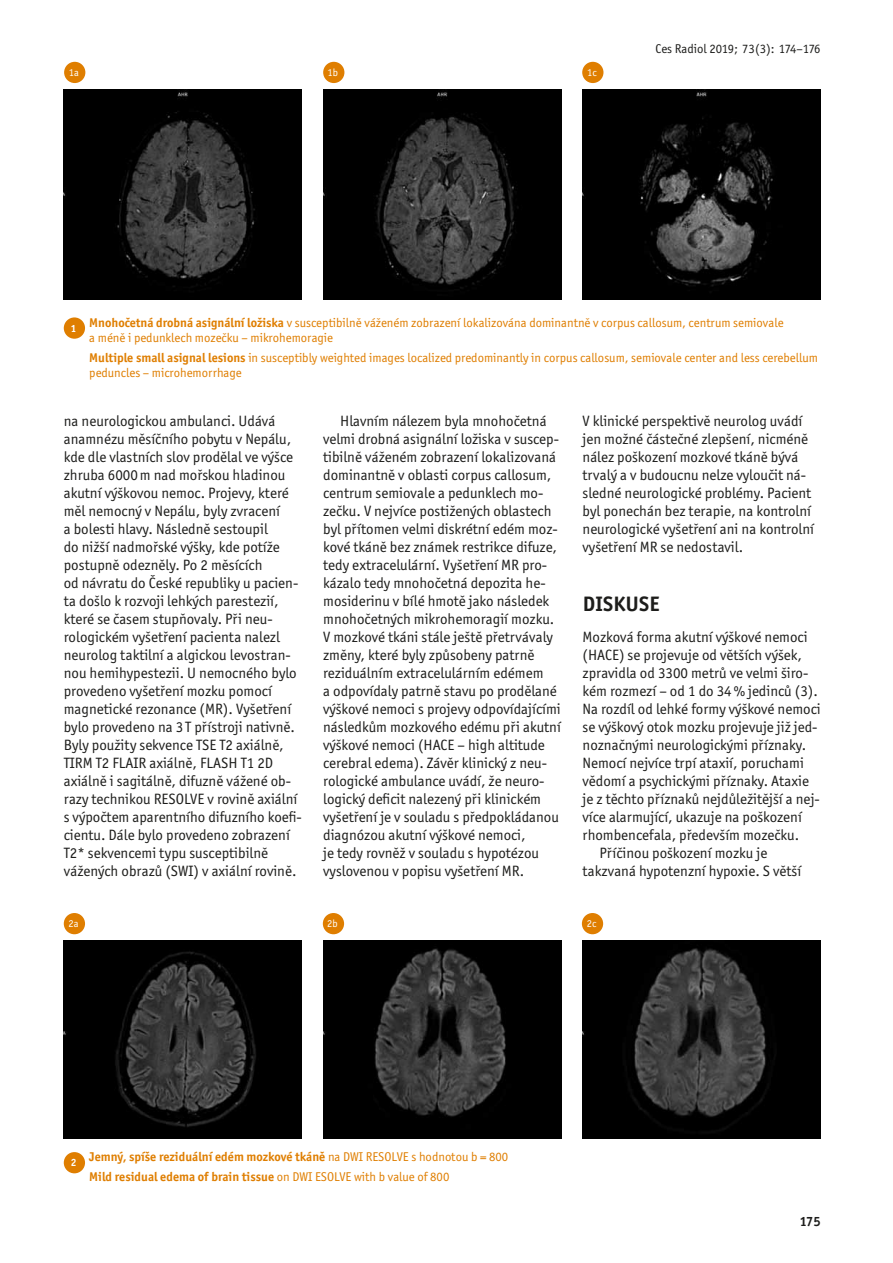
<style>
.page{position:relative;width:893px;height:1263px;background:#fff}
.page>*{position:absolute;margin:0;border:0;box-sizing:border-box;transform-origin:0 0}
.t1{font:700 21px "Officina Sans Itc TOT";letter-spacing:.015em;color:#1d1d1b}
.t2{font:15px/18px "Officina Sans Itc TOT";color:#1d1d1b}
.t3{font:700 13.5px "Officina Sans Itc TOT";color:#1d1d1b}
.t4{font:12.75px/15.3px "Officina Sans Itc TOT";color:#df7e00}
.t5{font:700 12.75px/19.5px "Officina Sans Itc TOT";color:#df7e00}
.t6{font:12.75px "Officina Sans Itc TOT";color:#1d1d1b}
.t7{font:10.5px "Officina Sans Itc TOT";color:#fff}
.s1{font-weight:700}
.s2{font-weight:400}
</style>
<div class="page">
<img style="left:64px;top:89px;width:238px;height:210px">
<img style="left:323px;top:89px;width:238px;height:210px">
<img style="left:583px;top:89px;width:238px;height:210px">
<div style="left:64px;top:62px;width:21px;height:21px;background:#df7e00;border-radius:50%"></div>
<div style="left:323px;top:62px;width:21px;height:21px;background:#df7e00;border-radius:50%"></div>
<div style="left:582px;top:62px;width:21px;height:21px;background:#df7e00;border-radius:50%"></div>
<div style="left:64px;top:317px;width:21px;height:22px;background:#df7e00;border-radius:50%"></div>
<img style="left:64px;top:941px;width:238px;height:197px">
<img style="left:323px;top:941px;width:238px;height:197px">
<img style="left:582px;top:941px;width:239px;height:197px">
<div style="left:64px;top:913px;width:21px;height:21px;background:#df7e00;border-radius:50%"></div>
<div style="left:323px;top:913px;width:21px;height:21px;background:#df7e00;border-radius:50%"></div>
<div style="left:582px;top:913px;width:21px;height:21px;background:#df7e00;border-radius:50%"></div>
<div style="left:64px;top:1152px;width:21px;height:21px;background:#df7e00;border-radius:50%"></div>
<p class="t7" style="left:69px;top:67px;width:12px">1a</p>
<p class="t7" style="left:328px;top:67px;width:12px">1b</p>
<p class="t7" style="left:587px;top:67px;width:11px">1c</p>
<p class="t6" style="left:655px;top:41px;width:167px">Ces Radiol 2019; 73(3): 174–176</p>
<p class="t4" style="left:89px;top:315px;width:696px;text-indent:-18px"><sub>1</sub> <span class="s1">Mnohočetná drobná asignální ložiska</span> v susceptibilně váženém zobrazení lokalizována dominantně v corpus callosum, centrum semiovale a méně i pedunklech mozečku – mikrohemoragie</p>
<p class="t4" style="left:89px;top:350px;width:730px"><span class="s1">Multiple small asignal lesions</span> in susceptibly weighted images localized predominantly in corpus callosum, semiovale center and less cerebellum peduncles – microhemorrhage</p>
<p class="t2" style="left:64px;top:412px;width:240px">na neurologickou ambulanci. Udává anamnézu měsíčního pobytu v Nepálu, kde dle vlastních slov prodělal ve výšce zhruba 6000m nad mořskou hladinou akutní výškovou nemoc. Projevy, které měl nemocný v Nepálu, byly zvracení<br>a bolesti hlavy. Následně sestoupil<br>do nižší nadmořské výšky, kde potíže postupně odezněly. Po 2 měsících<br>od návratu do České republiky u pacien&shy;ta došlo k rozvoji lehkých parestezií, které se časem stupňovaly. Při neu&shy;rologickém vyšetření pacienta nalezl neurolog taktilní a algickou levostran&shy;nou hemihypestezii. U nemocného bylo provedeno vyšetření mozku pomocí magnetické rezonance (MR). Vyšetření bylo provedeno na 3 T přístroji nativně.<br>Byly použity sekvence TSE T2 axiálně, TIRM T2 FLAIR axiálně, FLASH T1 2D axiálně i sagitálně, difuzně vážené ob&shy;razy technikou RESOLVE v rovině axiální s výpočtem aparentního difuzního koefi&shy;cientu. Dále bylo provedeno zobrazení T2* sekvencemi typu susceptibilně vážených obrazů (SWI) v axiální rovině.</p>
<p class="t2" style="left:323px;top:412px;width:239px;text-indent:17px">Hlavním nálezem byla mnohočetná velmi drobná asignální ložiska v suscep&shy;tibilně váženém zobrazení lokalizovaná dominantně v oblasti corpus callosum, centrum semiovale a pedunklech mo&shy;zečku. V nejvíce postižených oblastech byl přítomen velmi diskrétní edém moz&shy;kové tkáně bez známek restrikce difuze, tedy extracelulární. Vyšetření MR pro&shy;kázalo tedy mnohočetná depozita he&shy;mosiderinu v bílé hmotě jako následek mnohočetných mikrohemoragií mozku.<br>V mozkové tkáni stále ještě přetrvávaly změny, které byly způsobeny patrně reziduálním extracelulárním edémem<br>a odpovídaly patrně stavu po prodělané výškové nemoci s projevy odpovídajícími následkům mozkového edému při akutní výškové nemoci (HACE – high altitude cerebral edema). Závěr klinický z neu&shy;rologické ambulance uvádí, že neuro&shy;logický deficit nalezený při klinickém vyšetření je v souladu s předpokládanou diagnózou akutní výškové nemoci,<br>je tedy rovněž v souladu s hypotézou vyslovenou v popisu vyšetření MR.</p>
<p class="t2" style="left:583px;top:412px;width:233px">V klinické perspektivě neurolog uvádí jen možné částečné zlepšení, nicméně nález poškození mozkové tkáně bývá trvalý a v budoucnu nelze vyloučit ná&shy;sledné neurologické problémy. Pacient byl ponechán bez terapie, na kontrolní neurologické vyšetření ani na kontrolní vyšetření MR se nedostavil.</p>
<h1 class="t1" style="left:583px;top:591px;width:78px">DISKUSE</h1>
<p class="t2" style="left:583px;top:628px;width:227px">Mozková forma akutní výškové nemoci</p>
<p class="t2" style="left:583px;top:646px;width:221px">(HACE) se projevuje od větších výšek,</p>
<p class="t2" style="left:583px;top:664px;width:227px">zpravidla od 3300 metrů ve velmi širo-</p>
<p class="t2" style="left:583px;top:682px;width:237px">kém rozmezí – od 1 do 34% jedinců (3).</p>
<p class="t2" style="left:583px;top:700px;width:240px">Na rozdíl od lehké formy výškové nemoci</p>
<p class="t2" style="left:583px;top:718px;width:236px">se výškový otok mozku projevuje již jed-</p>
<p class="t2" style="left:583px;top:736px;width:225px">noznačnými neurologickými příznaky.</p>
<p class="t2" style="left:583px;top:754px;width:223px">Nemocí nejvíce trpí ataxií, poruchami</p>
<p class="t2" style="left:583px;top:772px;width:228px">vědomí a psychickými příznaky. Ataxie</p>
<p class="t2" style="left:583px;top:790px;width:239px">je z těchto příznaků nejdůležitější a nej-</p>
<p class="t2" style="left:583px;top:808px;width:221px">více alarmující, ukazuje na poškození</p>
<p class="t2" style="left:583px;top:826px;width:218px">rhombencefala, především mozečku.</p>
<p class="t2" style="left:600px;top:844px;width:169px">Příčinou poškození mozku je</p>
<p class="t2" style="left:583px;top:862px;width:220px">takzvaná hypotenzní hypoxie. S větší</p>
<p class="t7" style="left:68px;top:918px;width:12px">2a</p>
<p class="t7" style="left:327px;top:918px;width:12px">2b</p>
<p class="t7" style="left:587px;top:918px;width:11px">2c</p>
<p class="t5" style="left:89px;top:1147px;width:420px;text-indent:-18px"><sub>2</sub> Jemný, spíše reziduální edém mozkové tkáně <span class="s2">na DWI RESOLVE s hodnotou b = 800<br></span>Mild residual edema of brain tissue <span class="s2">on DWI ESOLVE with b value of 800</span></p>
<p class="t3" style="left:800px;top:1213px;width:22px">175</p>
</div>
